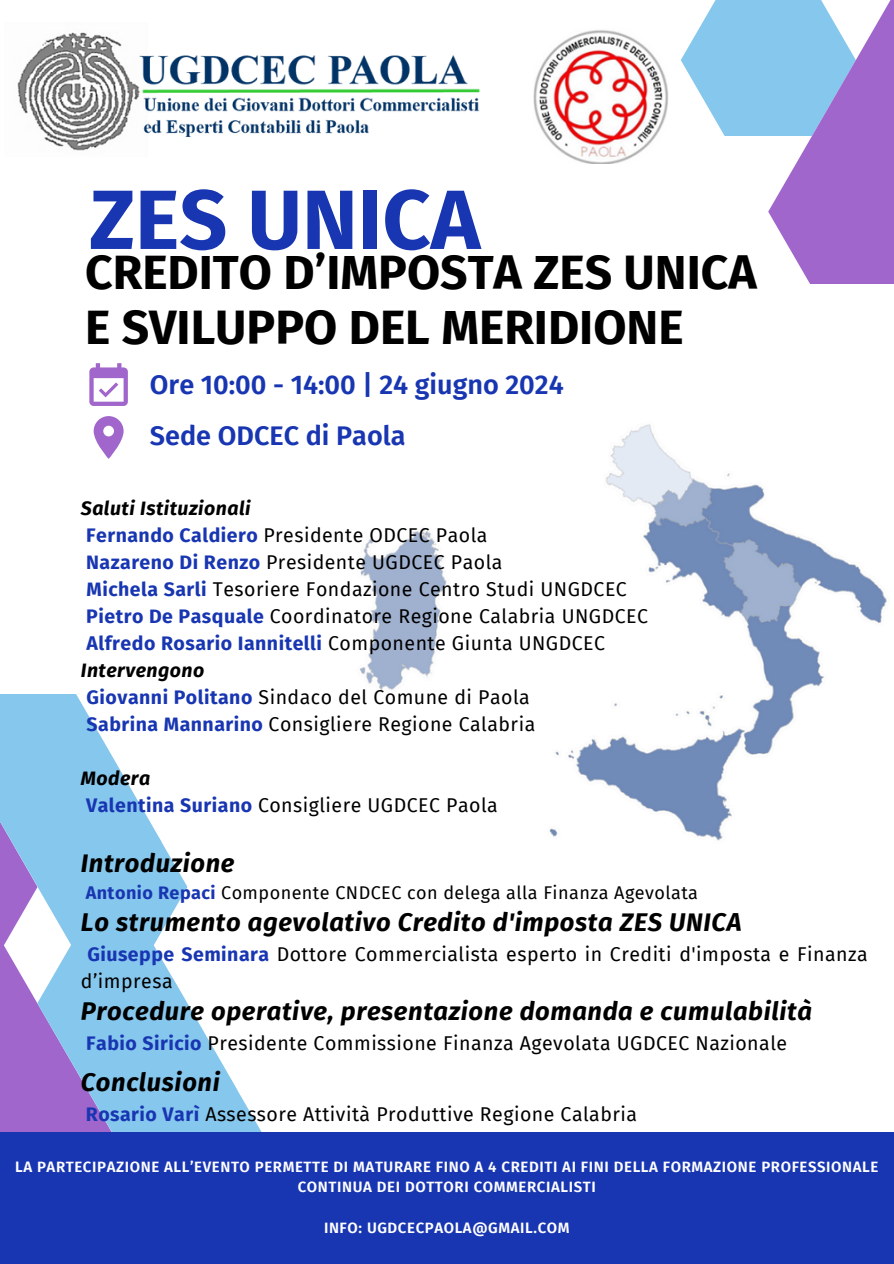
<style>
.page{position:relative;width:894px;height:1264px;background:#fff}
.page>*{position:absolute;margin:0;border:0;box-sizing:border-box;transform-origin:0 0}
.t1{font:700 84px "Fira Sans";color:#1836b2}
.t2{font:700 48px/55.2px "Fira Sans";color:#000}
.t3{font:600 27px "Fira Sans";color:#1836b2}
.t4{font:italic 700 25.5px "Fira Sans";letter-spacing:.025em;color:#000}
.t5{font:19.5px/27px "Fira Sans";letter-spacing:.025em;color:#000}
.t6{font:18px "Fira Sans";letter-spacing:.025em;color:#000}
.t7{font:600 15px/20.2px "Fira Sans";letter-spacing:.04em;color:#fff;text-align:center}
.s1{font-weight:700;font-style:italic}
.s2{font-weight:700;color:#1836b2}
</style>
<div class="page">
<svg style="left:112px;top:756px;width:75px;height:185px;fill:#86c7ed"></svg>
<svg style="left:681px;top:0;width:212px;height:284px"></svg>
<svg style="left:0;top:695px;width:112px;height:437px;background:#99b4e6"></svg>
<svg style="left:37px;top:941px;width:225px;height:191px;fill:#86c7ed"></svg>
<div style="left:0;top:1132px;width:893px;height:131px;background:#1836b2"></div>
<svg style="left:89px;top:363px;width:39px;height:43px"></svg>
<svg style="left:94px;top:416px;width:30px;height:43px"></svg>
<img style="left:360px;top:424px;width:527px;height:417px">
<img style="left:533px;top:30px;width:135px;height:133px">
<img style="left:17px;top:32px;width:463px;height:119px">
<p class="t1" style="left:89px;top:170px;width:392px">ZES UNICA</p>
<h4 class="t2" style="left:85px;top:245px;width:673px">CREDITO D’IMPOSTA ZES UNICA<br>E SVILUPPO DEL MERIDIONE</h4>
<p class="t3" style="left:150px;top:369px;width:415px">Ore 10:00 - 14:00 | 24 giugno 2024</p>
<h3 class="t3" style="left:150px;top:419px;width:257px">Sede ODCEC di Paola</h3>
<p class="t5" style="left:81px;top:495px;width:568px"><span class="s1">Saluti Istituzionali<br></span><span class="s2">Fernando Caldiero</span> Presidente ODCEC Paola<br><span class="s2">Nazareno Di Renzo</span> Presidente UGDCEC Paola<br><span class="s2">Michela Sarli</span> Tesoriere Fondazione Centro Studi UNGDCEC <span class="s2">Pietro De Pasquale</span> Coordinatore Regione Calabria UNGDCEC <span class="s2">Alfredo Rosario Iannitelli</span> Componente Giunta UNGDCEC <span class="s1">Intervengono<br></span><span class="s2">Giovanni Politano</span> Sindaco del Comune di Paola<br><span class="s2">Sabrina Mannarino</span> Consigliere Regione Calabria</p>
<p class="t5" style="left:81px;top:765px;width:418px"><span class="s1">Modera<br></span><span class="s2">Valentina Suriano</span> Consigliere UGDCEC Paola</p>
<h3 class="t4" style="left:81px;top:848px;width:155px">Introduzione</h3>
<h3 class="t6" style="left:86px;top:882px;width:613px"><span class="s2">Antonio Repaci</span> Componente CNDCEC con delega alla Finanza Agevolata</h3>
<h3 class="t4" style="left:81px;top:907px;width:662px">Lo strumento agevolativo Credito d'imposta ZES UNICA</h3>
<h3 class="t5" style="left:81px;top:940px;width:788px;text-indent:6px"><span class="s2">Giuseppe Seminara</span> Dottore Commercialista esperto in Crediti d'imposta e Finanza d’impresa</h3>
<h3 class="t4" style="left:81px;top:996px;width:732px">Procedure operative, presentazione domanda e cumulabilità</h3>
<h3 class="t5" style="left:86px;top:1029px;width:702px"><span class="s2">Fabio Siricio</span> Presidente Commissione Finanza Agevolata UGDCEC Nazionale</h3>
<h4 class="t4" style="left:81px;top:1067px;width:140px">Conclusioni</h4>
<h4 class="t5" style="left:86px;top:1100px;width:552px"><span class="s2">Rosario Varì</span> Assessore Attività Produttive Regione Calabria</h4>
<h1 class="t7" style="left:15px;top:1156px;width:864px">LA PARTECIPAZIONE ALL’EVENTO PERMETTE DI MATURARE FINO A 4 CREDITI AI FINI DELLA FORMAZIONE PROFESSIONALE<br>CONTINUA DEI DOTTORI COMMERCIALISTI</h1>
<h2 class="t7" style="left:324px;top:1217px;width:247px">INFO: UGDCECPAOLA@GMAIL.COM</h2>
</div>
